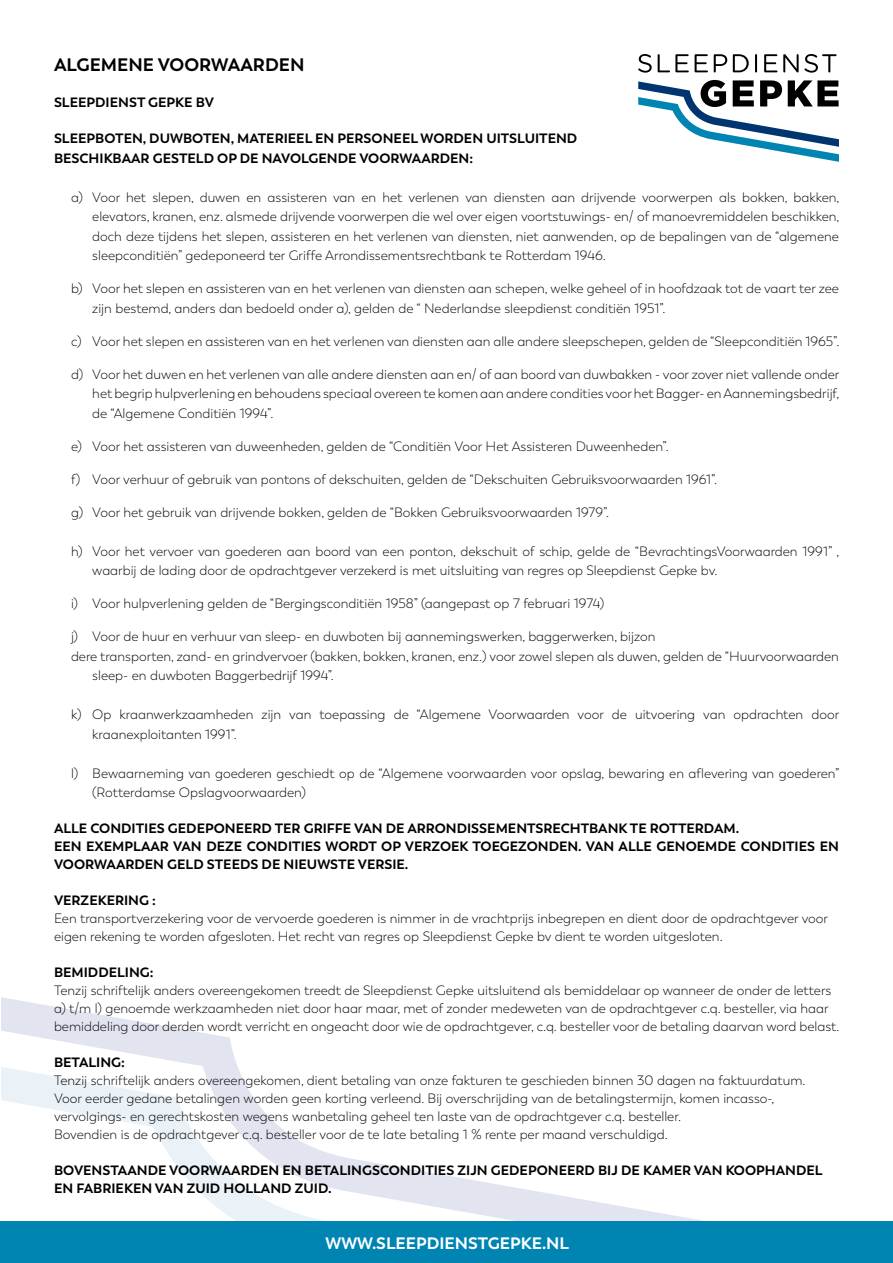
<style>
.page{position:relative;width:893px;height:1263px;background:#fff}
.page>*{position:absolute;margin:0;border:0;box-sizing:border-box;transform-origin:0 0}
.t1{font:700 18px "Trenda";color:#000}
.t2{font:700 16.5px "Trenda";color:#fff}
.t3{font:300 13.5px/19.5px "Trenda";color:#000}
.t4{font:700 13.5px/18px "Trenda";color:#000}
</style>
<div class="page">
<svg style="left:638px;top:80px;width:201px;height:82px"></svg>
<svg style="left:638px;top:54px;width:199px;height:19px"></svg>
<svg style="left:1px;top:997px;width:702px;height:224px"></svg>
<svg style="left:1px;top:1067px;width:563px;height:154px"></svg>
<div style="left:0;top:1221px;width:893px;height:42px;background:#0085b3"></div>
<h1 class="t1" style="left:54px;top:54px;width:252px">ALGEMENE VOORWAARDEN</h1>
<p class="t4" style="left:54px;top:94px;width:161px">SLEEPDIENST GEPKE BV</p>
<p class="t4" style="left:54px;top:129px;width:525px;line-height:19.5px">SLEEPBOTEN, DUWBOTEN, MATERIEEL EN PERSONEEL WORDEN UITSLUITEND<br>BESCHIKBAAR GESTELD OP DE NAVOLGENDE VOORWAARDEN:</p>
<p class="t3" style="left:92px;top:188px;width:749px;text-align:justify;text-indent:-21px">a) Voor het slepen, duwen en assisteren van en het verlenen van diensten aan drijvende voorwerpen als bokken, bakken, elevators, kranen, enz. alsmede drijvende voorwerpen die wel over eigen voortstuwings- en/ of manoevremiddelen beschikken, doch deze tijdens het slepen, assisteren en het verlenen van diensten, niet aanwenden, op de bepalingen van de “algemene sleepconditiën” gedeponeerd ter Griffe Arrondissementsrechtbank te Rotterdam 1946.</p>
<p class="t3" style="left:92px;top:279px;width:748px;text-indent:-21px">b) Voor het slepen en assisteren van en het verlenen van diensten aan schepen, welke geheel of in hoofdzaak tot de vaart ter zee zijn bestemd, anders dan bedoeld onder a), gelden de “ Nederlandse sleepdienst conditiën 1951”.</p>
<p class="t3" style="left:71px;top:332px;width:770px">c) Voor het slepen en assisteren van en het verlenen van diensten aan alle andere sleepschepen, gelden de “Sleepconditiën 1965”.</p>
<p class="t3" style="left:92px;top:365px;width:749px;text-align:justify;text-indent:-21px">d) Voor het duwen en het verlenen van alle andere diensten aan en/ of aan boord van duwbakken - voor zover niet vallende onder het begrip hulpverlening en behoudens speciaal overeen te komen aan andere condities voor het Bagger- en Aannemingsbedrijf, de “Algemene Conditiën 1994”.</p>
<p class="t3" style="left:71px;top:437px;width:599px">e) Voor het assisteren van duweenheden, gelden de “Conditiën Voor Het Assisteren Duweenheden”.</p>
<p class="t3" style="left:71px;top:470px;width:648px">f) Voor verhuur of gebruik van pontons of dekschuiten, gelden de “Dekschuiten Gebruiksvoorwaarden 1961”.</p>
<p class="t3" style="left:71px;top:503px;width:540px">g) Voor het gebruik van drijvende bokken, gelden de “Bokken Gebruiksvoorwaarden 1979”.</p>
<p class="t3" style="left:92px;top:542px;width:748px;text-indent:-21px">h) Voor het vervoer van goederen aan boord van een ponton, dekschuit of schip, gelde de “BevrachtingsVoorwaarden 1991” , waarbij de lading door de opdrachtgever verzekerd is met uitsluiting van regres op Sleepdienst Gepke bv.</p>
<p class="t3" style="left:71px;top:594px;width:535px">i) Voor hulpverlening gelden de “Bergingsconditiën 1958” (aangepast op 7 februari 1974)</p>
<p class="t3" style="left:71px;top:627px;width:586px">j) Voor de huur en verhuur van sleep- en duwboten bij aannemingswerken, baggerwerken, bijzon</p>
<p class="t3" style="left:71px;top:646px;width:769px">dere transporten, zand- en grindvervoer (bakken, bokken, kranen, enz.) voor zowel slepen als duwen, gelden de “Huurvoorwaarden</p>
<p class="t3" style="left:92px;top:666px;width:243px">sleep- en duwboten Baggerbedrijf 1994”.</p>
<p class="t3" style="left:92px;top:705px;width:748px;text-indent:-21px">k) Op kraanwerkzaamheden zijn van toepassing de “Algemene Voorwaarden voor de uitvoering van opdrachten door kraanexploitanten 1991”.</p>
<p class="t3" style="left:92px;top:763px;width:749px;text-indent:-21px">l) Bewaarneming van goederen geschiedt op de “Algemene voorwaarden voor opslag, bewaring en aflevering van goederen” (Rotterdamse Opslagvoorwaarden)</p>
<p class="t4" style="left:54px;top:820px;width:786px">ALLE CONDITIES GEDEPONEERD TER GRIFFE VAN DE ARRONDISSEMENTSRECHTBANK TE ROTTERDAM.<br>EEN EXEMPLAAR VAN DEZE CONDITIES WORDT OP VERZOEK TOEGEZONDEN. VAN ALLE GENOEMDE CONDITIES EN<br>VOORWAARDEN GELD STEEDS DE NIEUWSTE VERSIE.</p>
<p class="t4" style="left:54px;top:892px;width:103px">VERZEKERING :</p>
<p class="t3" style="left:54px;top:910px;width:776px;line-height:18px">Een transportverzekering voor de vervoerde goederen is nimmer in de vrachtprijs inbegrepen en dient door de opdrachtgever voor eigen rekening te worden afgesloten. Het recht van regres op Sleepdienst Gepke bv dient te worden uitgesloten.</p>
<p class="t4" style="left:54px;top:964px;width:101px">BEMIDDELING:</p>
<p class="t3" style="left:54px;top:982px;width:787px;line-height:18px">Tenzij schriftelijk anders overeengekomen treedt de Sleepdienst Gepke uitsluitend als bemiddelaar op wanneer de onder de letters a) t/m l) genoemde werkzaamheden niet door haar maar, met of zonder medeweten van de opdrachtgever c.q. besteller, via haar bemiddeling door derden wordt verricht en ongeacht door wie de opdrachtgever, c.q. besteller voor de betaling daarvan word belast.</p>
<p class="t4" style="left:54px;top:1054px;width:72px">BETALING:</p>
<p class="t3" style="left:54px;top:1072px;width:753px;line-height:18px">Tenzij schriftelijk anders overeengekomen, dient betaling van onze fakturen te geschieden binnen 30 dagen na faktuurdatum.<br>Voor eerder gedane betalingen worden geen korting verleend. Bij overschrijding van de betalingstermijn, komen incasso-, vervolgings- en gerechtskosten wegens wanbetaling geheel ten laste van de opdrachtgever c.q. besteller.<br>Bovendien is de opdrachtgever c.q. besteller voor de te late betaling 1 % rente per maand verschuldigd.</p>
<p class="t4" style="left:54px;top:1162px;width:770px">BOVENSTAANDE VOORWAARDEN EN BETALINGSCONDITIES ZIJN GEDEPONEERD BIJ DE KAMER VAN KOOPHANDEL<br>EN FABRIEKEN VAN ZUID HOLLAND ZUID.</p>
<p class="t2" style="left:326px;top:1233px;width:245px">WWW.SLEEPDIENSTGEPKE.NL</p>
</div>
